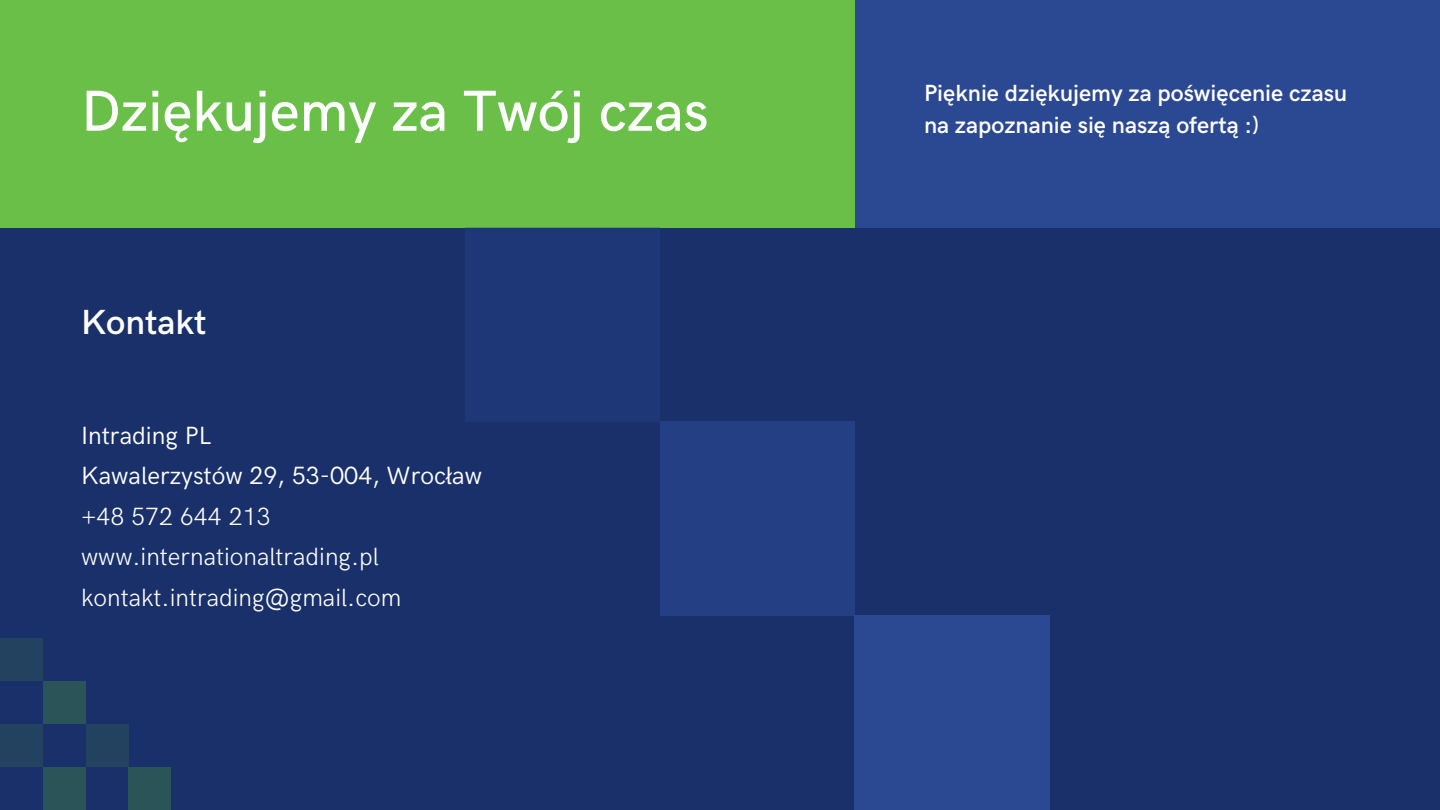
<style>
.page{position:relative;width:1440px;height:810px;background:#19306a}
.page>*{position:absolute;margin:0;border:0;box-sizing:border-box;transform-origin:0 0}
.t1{font:500 58px "HK Grotesk";color:#fff}
.t2{font:600 35px "HK Grotesk";color:#fff}
.t3{font:300 25px "HK Grotesk";color:#fff}
.t4{font:25px "HK Grotesk";color:#fff}
.t5{font:600 23.5px/32.2px "HK Grotesk";color:#fff}
</style>
<div class="page">
<div style="left:0;top:0;width:855px;height:227px;background:#6abf48"></div>
<div style="left:855px;top:0;width:585px;height:227px;background:#2b4892"></div>
<div style="left:855px;top:616px;width:195px;height:194px;background:#2b4892"></div>
<div style="left:660px;top:421px;width:195px;height:195px;background:#243f83"></div>
<div style="left:465px;top:227px;width:195px;height:194px;background:#1e3777"></div>
<div style="left:43px;top:767px;width:43px;height:43px;background:#2a5458"></div>
<div style="left:43px;top:681px;width:43px;height:43px;background:#2a5458"></div>
<div style="left:129px;top:767px;width:42px;height:43px;background:#2a5458"></div>
<div style="left:0;top:724px;width:43px;height:43px;background:#224260"></div>
<div style="left:86px;top:724px;width:42px;height:43px;background:#224260"></div>
<div style="left:0;top:638px;width:43px;height:43px;background:#224260"></div>
<p class="t1" style="left:81px;top:79px;width:629px">Dziękujemy za Twój czas</p>
<p class="t5" style="left:924px;top:78px;width:425px">Pięknie dziękujemy za poświęcenie czasu na zapoznanie się naszą ofertą :)</p>
<p class="t2" style="left:81px;top:303px;width:127px">Kontakt</p>
<p class="t4" style="left:81px;top:421px;width:132px">Intrading PL</p>
<p class="t4" style="left:81px;top:462px;width:403px">Kawalerzystów 29, 53-004, Wrocław</p>
<p class="t3" style="left:81px;top:502px;width:191px">+48 572 644 213</p>
<p class="t3" style="left:81px;top:543px;width:299px">www.internationaltrading.pl</p>
<p class="t3" style="left:81px;top:583px;width:322px">kontakt.intrading@gmail.com</p>
</div>
